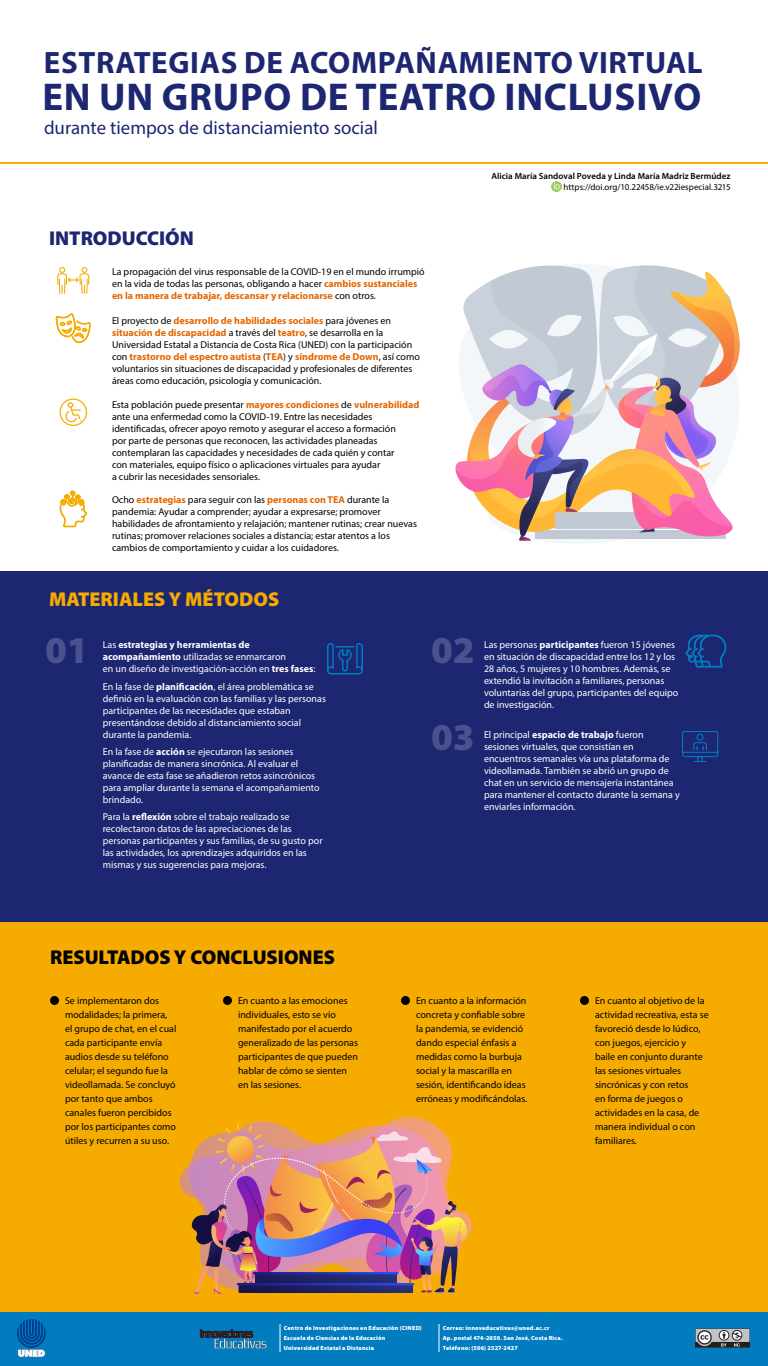
<style>
.page{position:relative;width:768px;height:1366px;background:#fff}
.page>*{position:absolute;margin:0;border:0;box-sizing:border-box;transform-origin:0 0}
.t1{font:700 38.9px "Myriad Pro";letter-spacing:.02em;color:#1d2671}
.t2{font:900 38.1px "Myriad Pro";color:#4a528e}
.t3{font:700 31px "Myriad Pro";letter-spacing:.02em;color:#1d2671}
.t4{font:900 20px "Myriad Pro";color:#000}
.t5{font:900 20px "Myriad Pro";color:#f6ab00}
.t6{font:900 20px "Myriad Pro";color:#1d2671}
.t7{font:18.9px "Myriad Pro";color:#1d2671}
.t8{font:10px/14px "Myriad Pro";color:#000}
.t9{font:10px/12px "Myriad Pro";color:#fff}
.titulo_articulo_auto{font:600 9px/11.5px "Myriad Pro";letter-spacing:.005em;color:#000;text-align:right}
.encabezado_derecha{font:900 6px/10px "Myriad Pro";letter-spacing:.035em;color:#fff}
.s1{font-weight:400}
.s2{font-weight:700;color:#e56600}
.s3{font-weight:700}
</style>
<div class="page">
<div style="left:0;top:909px;width:768px;height:411px;background:#f6ab00"></div>
<div style="left:50px;top:996px;width:9px;height:9px;background:#000;border-radius:50%"></div>
<div style="left:223px;top:996px;width:9px;height:9px;background:#000;border-radius:50%"></div>
<div style="left:401px;top:996px;width:9px;height:9px;background:#000;border-radius:50%"></div>
<div style="left:580px;top:996px;width:9px;height:9px;background:#000;border-radius:50%"></div>
<div style="left:0;top:571px;width:768px;height:351px;background:#1d2671"></div>
<div style="left:0;top:1312px;width:768px;height:54px;background:#007cbf"></div>
<svg style="left:695px;top:1328px;width:55px;height:20px"></svg>
<svg style="left:551px;top:182px;width:11px;height:10px"></svg>
<svg style="left:17px;top:1319px;width:29px;height:38px"></svg>
<hr style="left:0;top:162px;width:768px;height:2px;background:#f6ab00">
<svg style="left:280px;top:1324px;width:1px;height:28px"></svg>
<svg style="left:439px;top:1324px;width:1px;height:28px"></svg>
<svg style="left:200px;top:1330px;width:67px;height:19px"></svg>
<svg style="left:180px;top:1117px;width:253px;height:79px"></svg>
<img style="left:191px;top:1124px;width:280px;height:170px">
<svg style="left:455px;top:264px;width:285px;height:277px"></svg>
<svg style="left:57px;top:267px;width:32px;height:27px"></svg>
<svg style="left:60px;top:398px;width:27px;height:28px"></svg>
<svg style="left:56px;top:313px;width:35px;height:31px"></svg>
<svg style="left:60px;top:490px;width:27px;height:38px"></svg>
<svg style="left:327px;top:643px;width:36px;height:32px"></svg>
<svg style="left:686px;top:635px;width:41px;height:33px"></svg>
<svg style="left:682px;top:731px;width:37px;height:32px"></svg>
<p class="t3" style="left:44px;top:43px;width:660px">ESTRATEGIAS DE ACOMPAÑAMIENTO VIRTUAL</p>
<p class="t1" style="left:42px;top:72px;width:660px">EN UN GRUPO DE TEATRO INCLUSIVO</p>
<p class="t7" style="left:44px;top:116px;width:335px">durante tiempos de distanciamiento social</p>
<p class="titulo_articulo_auto" style="left:491px;top:170px;width:241px">Alicia María Sandoval Poveda y Linda María Madriz Bermúdez <span class="s1">https://doi.org/10.22458/ie.v22iespecial.3215</span></p>
<p class="t6" style="left:49px;top:225px;width:147px">INTRODUCCIÓN</p>
<p class="t8" style="left:112px;top:265px;width:314px;line-height:12px">La propagación del virus responsable de la COVID-19 en el mundo irrumpió en la vida de todas las personas, obligando a hacer <span class="s2">cambios sustanciales en la manera de trabajar, descansar y relacionarse</span> con otros.</p>
<p class="t8" style="left:112px;top:314px;width:309px;line-height:12px">El proyecto de <span class="s2">desarrollo de habilidades sociales</span> para jóvenes en <span class="s2">situación de discapacidad</span> a través del <span class="s2">teatro</span>, se desarrolla en la Universidad Estatal a Distancia de Costa Rica (UNED) con la participación con <span class="s2">trastorno del espectro autista</span> (<span class="s2">TEA</span>) y <span class="s2">síndrome de Down</span>, así como voluntarios sin situaciones de discapacidad y profesionales de diferentes áreas como educación, psicología y comunicación.</p>
<p class="t8" style="left:112px;top:398px;width:309px;line-height:12px">Esta población puede presentar <span class="s2">mayores condiciones</span> de <span class="s2">vulnerabilidad </span>ante una enfermedad como la COVID-19. Entre las necesidades identificadas, ofrecer apoyo remoto y asegurar el acceso a formación<br>por parte de personas que reconocen, las actividades planeadas contemplaran las capacidades y necesidades de cada quién y contar<br>con materiales, equipo físico o aplicaciones virtuales para ayudar<br>a cubrir las necesidades sensoriales.</p>
<p class="t8" style="left:112px;top:493px;width:306px;line-height:12px">Ocho <span class="s2">estrategias</span> para seguir con las <span class="s2">personas con TEA</span> durante la pandemia: Ayudar a comprender; ayudar a expresarse; promover habilidades de afrontamiento y relajación; mantener rutinas; crear nuevas rutinas; promover relaciones sociales a distancia; estar atentos a los cambios de comportamiento y cuidar a los cuidadores.</p>
<p class="t5" style="left:49px;top:585px;width:232px">MATERIALES Y MÉTODOS</p>
<p class="t9" style="left:103px;top:638px;width:214px">Las <span class="s3">estrategias y herramientas de acompañamiento</span> utilizadas se enmarcaron<br>en un diseño de investigación-acción en <span class="s3">tres fases</span>:</p>
<p class="t9" style="left:103px;top:680px;width:225px">En la fase de <span class="s3">planificación</span>, el área problemática se definió en la evaluación con las familias y las personas participantes de las necesidades que estaban presentándose debido al distanciamiento social durante la pandemia.</p>
<p class="t9" style="left:103px;top:745px;width:218px">En la fase de <span class="s3">acción</span> se ejecutaron las sesiones planificadas de manera sincrónica. Al evaluar el avance de esta fase se añadieron retos asincrónicos para ampliar durante la semana el acompañamiento brindado.</p>
<p class="t9" style="left:103px;top:810px;width:221px">Para la <span class="s3">reflexión</span> sobre el trabajo realizado se recolectaron datos de las apreciaciones de las personas participantes y sus familias, de su gusto por las actividades, los aprendizajes adquiridos en las mismas y sus sugerencias para mejoras.</p>
<p class="t2" style="left:45px;top:624px;width:45px">01</p>
<p class="t2" style="left:431px;top:624px;width:45px">02</p>
<p class="t2" style="left:431px;top:711px;width:45px">03</p>
<p class="t9" style="left:484px;top:638px;width:196px">Las personas <span class="s3">participantes</span> fueron 15 jóvenes en situación de discapacidad entre los 12 y los 28 años, 5 mujeres y 10 hombres. Además, se extendió la invitación a familiares, personas voluntarias del grupo, participantes del equipo de investigación.</p>
<p class="t9" style="left:484px;top:728px;width:197px">El principal <span class="s3">espacio de trabajo</span> fueron sesiones virtuales, que consistían en encuentros semanales vía una plataforma de videollamada. También se abrió un grupo de chat en un servicio de mensajería instantánea para mantener el contacto durante la semana y enviarles información.</p>
<p class="t4" style="left:50px;top:944px;width:287px">RESULTADOS Y CONCLUSIONES</p>
<p class="t8" style="left:65px;top:993px;width:113px">Se implementaron dos modalidades; la primera, el grupo de chat, en el cual cada participante envía audios desde su teléfono celular; el segundo fue la videollamada. Se concluyó por tanto que ambos canales fueron percibidos por los participantes como útiles y recurren a su uso.</p>
<p class="t8" style="left:238px;top:993px;width:121px">En cuanto a las emociones individuales, esto se vio manifestado por el acuerdo generalizado de las personas participantes de que pueden hablar de cómo se sienten en las sesiones.</p>
<p class="t8" style="left:416px;top:993px;width:113px">En cuanto a la información concreta y confiable sobre la pandemia, se evidenció dando especial énfasis a medidas como la burbuja social y la mascarilla en sesión, identificando ideas erróneas y modificándolas.</p>
<p class="t8" style="left:595px;top:993px;width:115px">En cuanto al objetivo de la actividad recreativa, esta se favoreció desde lo lúdico, con juegos, ejercicio y baile en conjunto durante las sesiones virtuales sincrónicas y con retos<br>en forma de juegos o actividades en la casa, de manera individual o con familiares.</p>
<p class="encabezado_derecha" style="left:284px;top:1323px;width:140px">Centro de Investigaciones en Educación (CINED)<br>Escuela de Ciencias de la Educación<br>Universidad Estatal a Distancia</p>
<p class="encabezado_derecha" style="left:443px;top:1323px;width:108px">Correo: innoveducativas@uned.ac.cr</p>
<p class="encabezado_derecha" style="left:443px;top:1333px;width:121px">Ap. postal 474-2050. San José, Costa Rica.</p>
<p class="encabezado_derecha" style="left:443px;top:1343px;width:77px">Teléfono: (506) 2527-2427</p>
</div>
